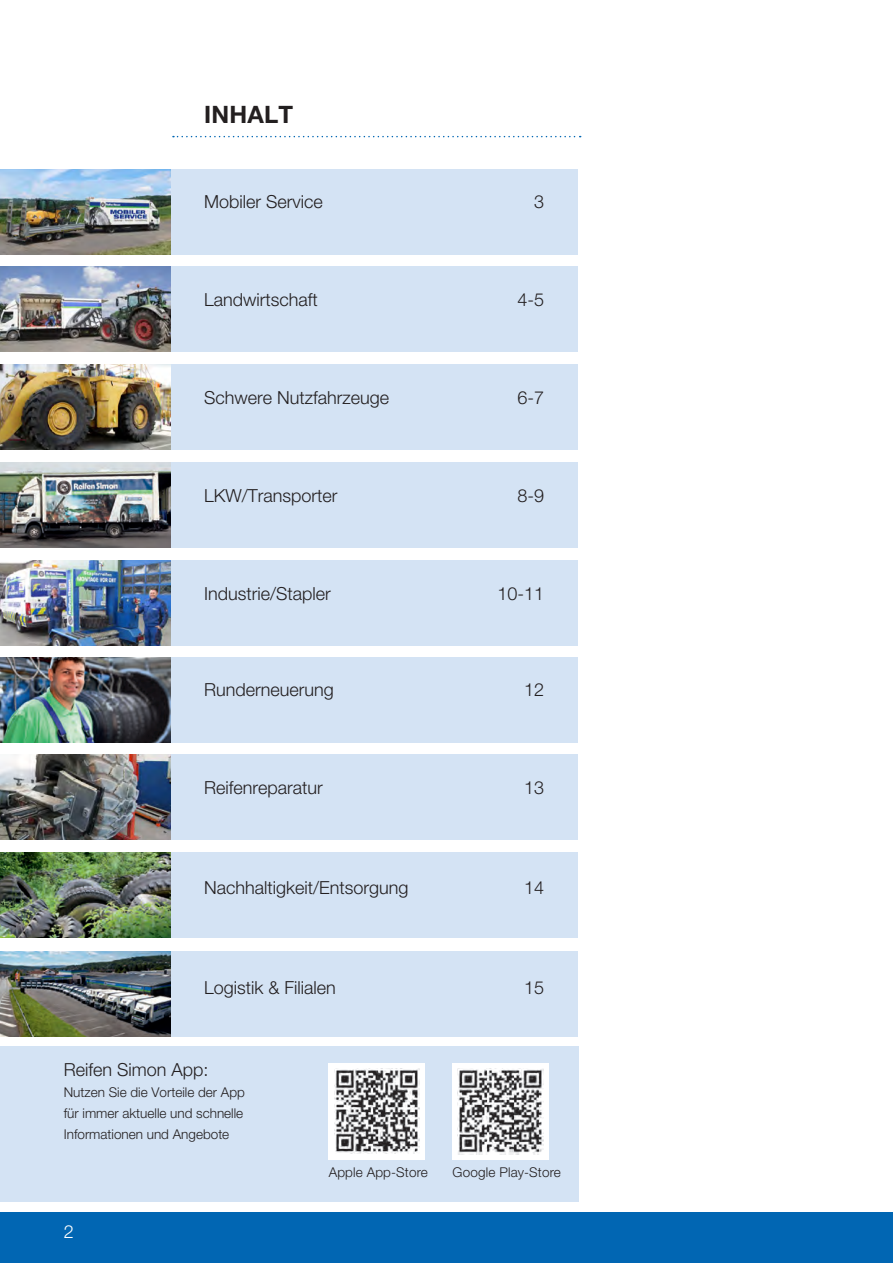
<style>
.page{position:relative;width:893px;height:1263px;background:#fff}
.page>*{position:absolute;margin:0;border:0;box-sizing:border-box;transform-origin:0 0}
.t1{font:700 24px "Helvetica Neue LT Pro";letter-spacing:.01em;color:#231f20}
.t2{font:300 18px "Helvetica Neue LT Pro";color:#231f20}
.t3{font:300 18px "Helvetica Neue LT Pro";color:#fff}
.t4{font:300 13.5px/21px "Helvetica Neue LT Pro";color:#231f20;text-align:justify}
</style>
<div class="page">
<div style="left:0;top:1212px;width:893px;height:51px;background:#0166b3"></div>
<div style="left:128px;top:169px;width:450px;height:85px;background:#d4e3f4"></div>
<div style="left:128px;top:267px;width:450px;height:85px;background:#d4e3f4"></div>
<div style="left:128px;top:365px;width:450px;height:85px;background:#d4e3f4"></div>
<div style="left:128px;top:560px;width:450px;height:85px;background:#d4e3f4"></div>
<div style="left:128px;top:462px;width:450px;height:85px;background:#d4e3f4"></div>
<div style="left:128px;top:657px;width:450px;height:85px;background:#d4e3f4"></div>
<div style="left:128px;top:755px;width:450px;height:85px;background:#d4e3f4"></div>
<div style="left:128px;top:853px;width:450px;height:85px;background:#d4e3f4"></div>
<div style="left:128px;top:951px;width:450px;height:85px;background:#d4e3f4"></div>
<div style="left:0;top:1046px;width:578px;height:155px;background:#d4e3f4"></div>
<svg style="left:173px;top:136px;width:408px;height:1px"></svg>
<img style="left:0;top:169px;width:170px;height:85px">
<img style="left:0;top:267px;width:170px;height:85px">
<img style="left:0;top:365px;width:170px;height:85px">
<img style="left:0;top:560px;width:170px;height:85px">
<img style="left:0;top:462px;width:170px;height:85px">
<img style="left:0;top:657px;width:170px;height:85px">
<img style="left:0;top:755px;width:170px;height:85px">
<img style="left:0;top:853px;width:170px;height:85px">
<img style="left:0;top:951px;width:170px;height:85px">
<div style="left:329px;top:1063px;width:96px;height:96px;background:#fff"></div>
<img style="left:334px;top:1068px;width:85px;height:86px">
<div style="left:452px;top:1063px;width:96px;height:96px;background:#fff"></div>
<img style="left:458px;top:1068px;width:85px;height:86px">
<h1 class="t1" style="left:204px;top:100px;width:91px">INHALT</h1>
<p class="t2" style="left:204px;top:191px;width:120px">Mobiler Service</p>
<p class="t2" style="left:534px;top:191px;width:12px">3</p>
<p class="t2" style="left:204px;top:289px;width:115px">Landwirtschaft</p>
<p class="t2" style="left:518px;top:289px;width:28px">4-5</p>
<p class="t2" style="left:204px;top:387px;width:187px">Schwere Nutzfahrzeuge</p>
<p class="t2" style="left:518px;top:387px;width:28px">6-7</p>
<p class="t2" style="left:204px;top:484px;width:135px">LKW/Transporter</p>
<p class="t2" style="left:518px;top:484px;width:28px">8-9</p>
<p class="t2" style="left:204px;top:582px;width:128px">Industrie/Stapler</p>
<p class="t2" style="left:498px;top:582px;width:48px">10-11</p>
<p class="t2" style="left:204px;top:679px;width:131px">Runderneuerung</p>
<p class="t2" style="left:524px;top:679px;width:22px">12</p>
<p class="t2" style="left:204px;top:777px;width:120px">Reifenreparatur</p>
<p class="t2" style="left:524px;top:777px;width:22px">13</p>
<p class="t2" style="left:204px;top:877px;width:206px">Nachhaltigkeit/Entsorgung</p>
<p class="t2" style="left:524px;top:877px;width:22px">14</p>
<p class="t2" style="left:204px;top:977px;width:133px">Logistik &amp; Filialen</p>
<p class="t2" style="left:524px;top:977px;width:22px">15</p>
<p class="t2" style="left:64px;top:1058px;width:146px">Reifen Simon App:</p>
<p class="t4" style="left:64px;top:1081px;width:183px">Nutzen Sie die Vorteile der App für immer aktuelle und schnelle Informationen und Angebote</p>
<p class="t3" style="left:64px;top:1220px;width:12px">2</p>
<p class="t4" style="left:329px;top:1161px;width:101px">Apple App-Store</p>
<p class="t4" style="left:453px;top:1161px;width:110px">Google Play-Store</p>
</div>
